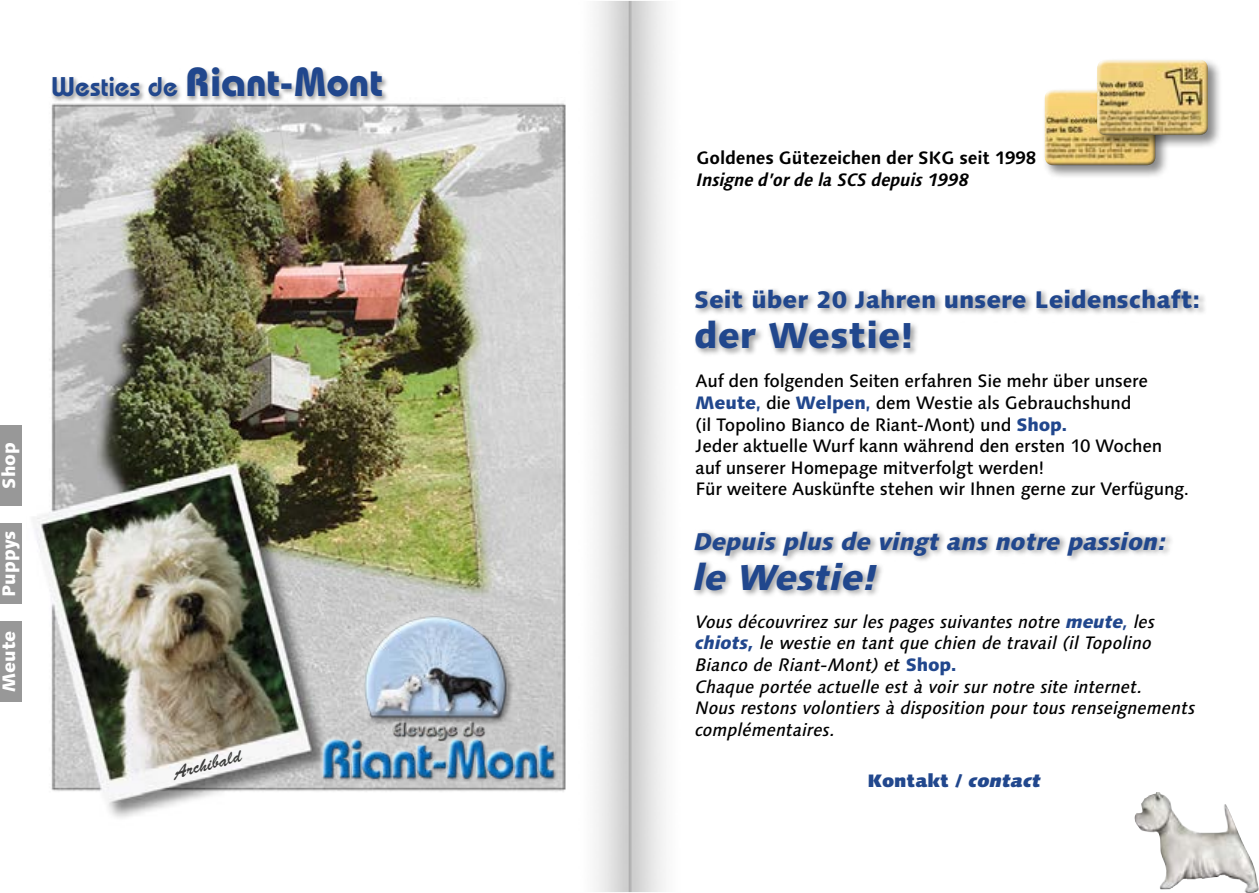
<style>
.page{position:relative;width:1259px;height:893px;background:#fff}
.page>*{position:absolute;margin:0;border:0;box-sizing:border-box;transform-origin:0 0}
.t1{font:700 40.5px "Bauhaus Std";letter-spacing:.005em;color:#21478d}
.t2{font:800 36px "Linotype Syntax";color:#21478d}
.t3{font:italic 800 36px "Linotype Syntax";color:#21478d}
.t4{font:800 24px "Linotype Syntax";color:#21478d}
.t5{font:italic 800 24px "Linotype Syntax";color:#21478d}
.t6{font:500 18px/21.6px "Linotype Syntax";letter-spacing:-.015em;color:#000}
.t7{font:italic 500 18px/21.6px "Linotype Syntax";color:#000}
.t8{font:700 18px "Linotype Syntax";letter-spacing:-.01em;color:#000}
.t9{font:italic 700 18px "Linotype Syntax";letter-spacing:-.01em;color:#000}
.t10{font:800 18px "Linotype Syntax";color:#fff}
.t11{font:900 18px "Linotype Syntax";color:#21478d}
.t12{font:18px "Brush Script Std";color:#3e3e3d}
.s1{font-weight:600;font-size:27px}
.s2{font-weight:800;color:#21478d}
.s3{font-weight:700;color:#21478d}
.s4{font-weight:800;font-style:normal;color:#21478d}
.s5{font-style:italic}
</style>
<div class="page">
<img style="left:21px;top:2px;width:644px;height:889px">
<img style="left:1134px;top:792px;width:124px;height:101px">
<div style="left:0;top:621px;width:21px;height:81px;background:#989898"></div>
<div style="left:0;top:523px;width:21px;height:81px;background:#989898"></div>
<div style="left:0;top:425px;width:21px;height:81px;background:#989898"></div>
<img style="left:27px;top:98px;width:543px;height:735px">
<div style="left:694px;top:287px;width:513px;height:70px;background:#000;opacity:.38"></div>
<div style="left:1042px;top:88px;width:128px;height:91px;background:#000;opacity:.47"></div>
<div style="left:1040px;top:85px;width:118px;height:79px;background:#fff"></div>
<div style="left:1042px;top:91px;width:118px;height:75px;background:#000;opacity:.58"></div>
<div style="left:1095px;top:58px;width:127px;height:91px;background:#000;opacity:.47"></div>
<svg style="left:1092px;top:58px;width:118px;height:76px"></svg>
<div style="left:1095px;top:61px;width:117px;height:75px;background:#000;opacity:.58"></div>
<div style="left:692px;top:528px;width:482px;height:69px;background:#000;opacity:.38"></div>
<div style="left:51px;top:66px;width:338px;height:38px;background:#000;opacity:.38"></div>
<img style="left:355px;top:604px;width:174px;height:103px">
<img style="left:310px;top:707px;width:255px;height:81px">
<h1 class="t1" style="left:51px;top:57px;width:333px"><span class="s1">Westies de</span> Riant-Mont</h1>
<p class="t10" style="left:-2px;top:489px;width:47px;rotate:-90deg">Shop</p>
<p class="t10" style="left:-2px;top:597px;width:68px;rotate:-90deg">Puppys</p>
<p class="t10" style="left:-2px;top:692px;width:63px;rotate:-90deg">Meute</p>
<p class="t12" style="left:171px;top:763px;width:72px;rotate:-15deg">Archibald</p>
<p class="t8" style="left:696px;top:147px;width:341px">Goldenes Gütezeichen der SKG seit 1998</p>
<p class="t9" style="left:696px;top:169px;width:274px">Insigne d’or de la SCS depuis 1998</p>
<h3 class="t4" style="left:694px;top:284px;width:508px">Seit über 20 Jahren unsere Leidenschaft:</h3>
<h2 class="t2" style="left:694px;top:313px;width:221px">der Westie!</h2>
<p class="t6" style="left:695px;top:370px;width:495px">Auf den folgenden Seiten erfahren Sie mehr über unsere <span class="s2">Meute</span><span class="s3">,</span> die <span class="s2">Welpen</span><span class="s3">,</span> dem Westie als Gebrauchshund<br>(il Topolino Bianco de Riant-Mont) und <span class="s2">Shop.<br></span>Jeder aktuelle Wurf kann während den ersten 10 Wochen auf unserer Homepage mitverfolgt werden!<br>Für weitere Auskünfte stehen wir Ihnen gerne zur Verfügung.</p>
<h3 class="t5" style="left:694px;top:526px;width:474px">Depuis plus de vingt ans notre passion:</h3>
<h2 class="t3" style="left:694px;top:555px;width:185px">le Westie!</h2>
<p class="t7" style="left:695px;top:611px;width:501px">Vous découvrirez sur les pages suivantes notre <span class="s2">meute</span><span class="s3">,</span> les <span class="s2">chiots,</span> le westie en tant que chien de travail (il Topolino Bianco de Riant-Mont) et <span class="s4">Shop.<br></span>Chaque portée actuelle est à voir sur notre site internet.<br>Nous restons volontiers à disposition pour tous renseignements complémentaires.</p>
<p class="t11" style="left:867px;top:768px;width:175px">Kontakt / <span class="s5">contact</span></p>
</div>
